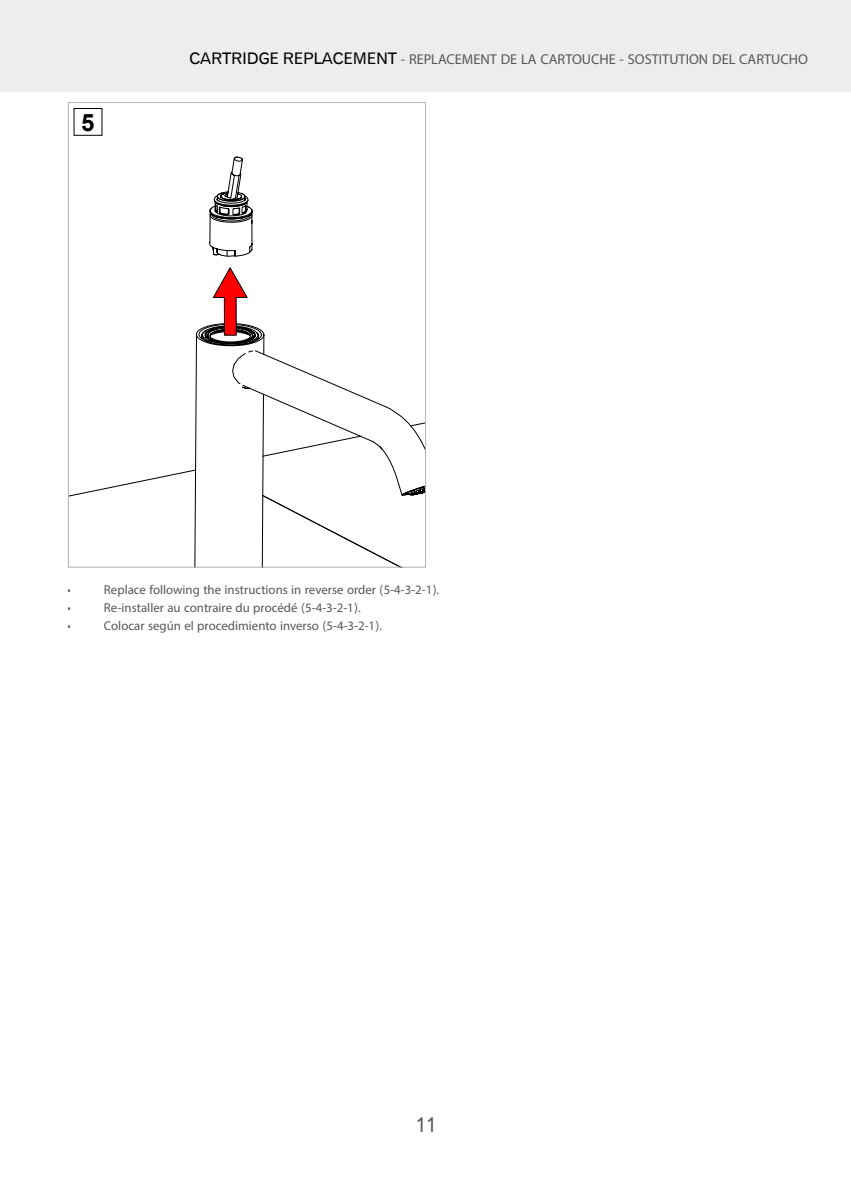
<style>
.page{position:relative;width:851px;height:1191px;background:#fff}
.page>*{position:absolute;margin:0;border:0;box-sizing:border-box;transform-origin:0 0}
.t1{font:700 24px "Arial";color:#000}
.t2{font:21px "Gothic 720 BT Roman B";color:#575756}
.t3{font:20px "Myriad Arabic";color:#575756}
.t4{font:18px "Myriad Arabic";color:#575756}
.s1{font-family:"Gothic 720 BT Roman B";font-size:16px;color:#000}
</style>
<div class="page">
<svg style="left:209px;top:157px;width:43px;height:100px"></svg>
<svg style="left:70px;top:268px;width:354px;height:297px"></svg>
<div style="left:73px;top:108px;width:29px;height:28px;border:1px solid #000"></div>
<div style="left:0;top:0;width:850px;height:92px;background:#ededed"></div>
<h1 class="t1" style="left:81px;top:106px;width:15px">5</h1>
<p class="t3" style="left:189px;top:45px;width:620px"><span class="s1">CARTRIDGE REPLACEMENT</span> - REPLACEMENT DE LA CARTOUCHE - SOSTITUTION DEL CARTUCHO</p>
<p class="t4" style="left:68px;top:577px;width:373px">• Replace following the instructions in reverse order (5-4-3-2-1).</p>
<p class="t4" style="left:68px;top:595px;width:294px">• Re-installer au contraire du procédé (5-4-3-2-1).</p>
<p class="t4" style="left:68px;top:613px;width:315px">• Colocar según el procedimiento inverso (5-4-3-2-1).</p>
<p class="t2" style="left:415px;top:1111px;width:23px">11</p>
</div>
